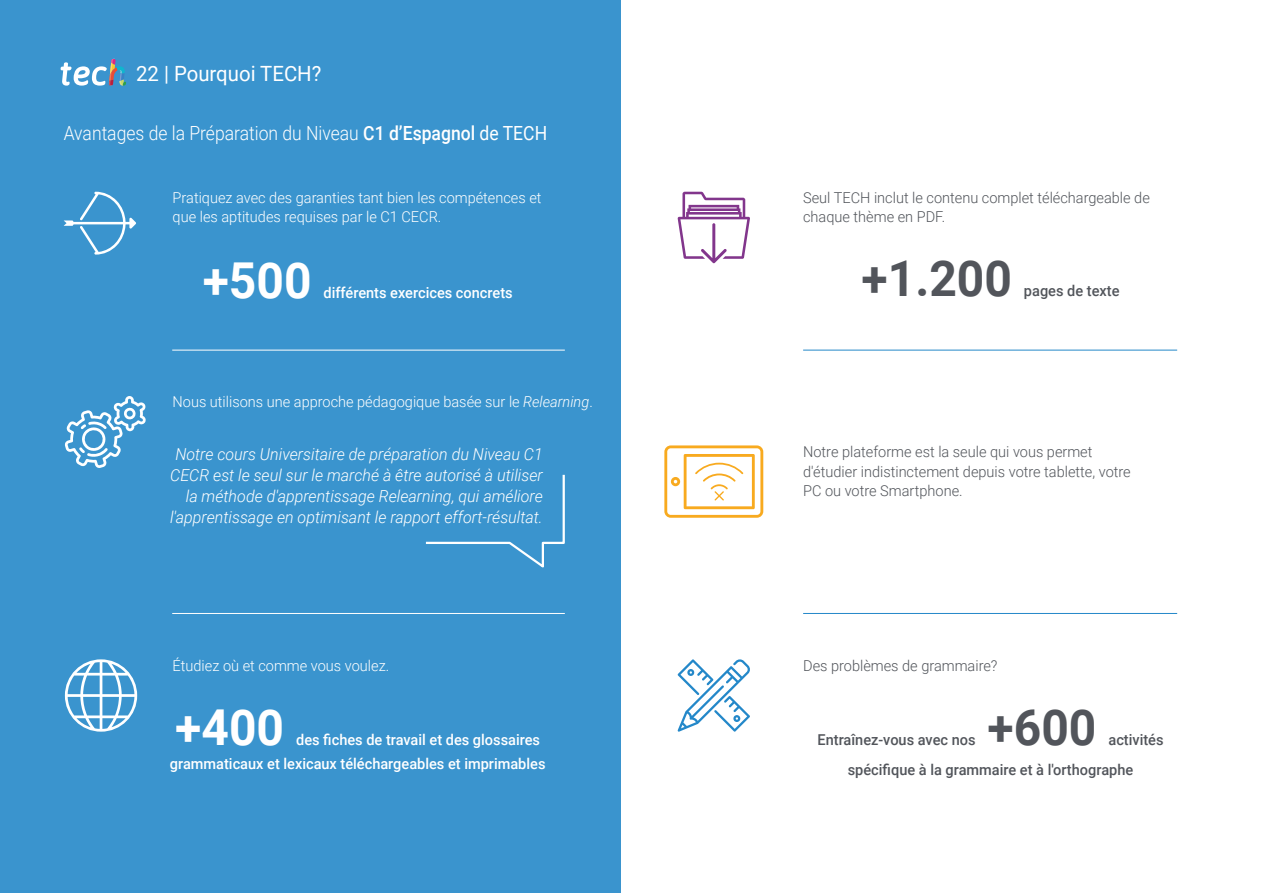
<style>
.page{position:relative;width:1263px;height:893px;background:#fff}
.page>*{position:absolute;margin:0;border:0;box-sizing:border-box;transform-origin:0 0}
.t1{font:700 49.5px "Roboto";color:#52555b}
.t2{font:700 49.5px "Roboto";color:#fff}
.t3{font:21px "Roboto";color:#fff}
.t4{font:300 19.5px "Roboto";color:#fff;scale:.9 1}
.t5{font:italic 300 16.5px/21px "Roboto";color:#fff;text-align:right}
.t6{font:300 15px/19.5px "Roboto";color:#52555b}
.t7{font:300 15px/19.5px "Roboto";color:#fff}
.t8{font:500 15px/24px "Roboto";color:#fff}
.t9{font:500 15px/30px "Roboto";color:#52555b}
.s1{font-weight:500}
.s2{font-weight:400}
.s3{font-style:italic}
</style>
<div class="page">
<div style="left:0;top:0;width:621px;height:893px;background:#3a94ce"></div>
<svg style="left:425px;top:474px;width:140px;height:94px"></svg>
<svg style="left:65px;top:396px;width:81px;height:72px"></svg>
<svg style="left:678px;top:192px;width:72px;height:71px"></svg>
<svg style="left:64px;top:192px;width:72px;height:63px"></svg>
<svg style="left:65px;top:659px;width:72px;height:73px"></svg>
<svg style="left:677px;top:659px;width:73px;height:73px"></svg>
<hr style="left:172px;top:350px;width:393px;height:1px;background:#fff">
<hr style="left:803px;top:350px;width:374px;height:1px;background:#2488c9">
<hr style="left:172px;top:613px;width:393px;height:1px;background:#fff">
<hr style="left:803px;top:613px;width:374px;height:1px;background:#2488c9">
<svg style="left:61px;top:59px;width:65px;height:27px"></svg>
<svg style="left:664px;top:445px;width:99px;height:73px"></svg>
<h2 class="t3" style="left:136px;top:59px;width:187px">22 | Pourquoi TECH?</h2>
<h3 class="t4" style="left:64px;top:119px;width:539px">Avantages de la Préparation du Niveau <span class="s1">C1 d’Espagnol</span> <span class="s2">de TECH</span></h3>
<p class="t7" style="left:173px;top:187px;width:370px">Pratiquez avec des garanties tant bien les compétences et que les aptitudes requises par le C1 CECR.</p>
<h1 class="t2" style="left:203px;top:246px;width:110px">+500</h1>
<p class="t8" style="left:324px;top:280px;width:191px">différents exercices concrets</p>
<p class="t7" style="left:173px;top:392px;width:422px">Nous utilisons une approche pédagogique basée sur le <span class="s3">Relearning</span>.</p>
<p class="t5" style="left:170px;top:443px;width:374px">Notre cours Universitaire de préparation du Niveau C1<br>CECR est le seul sur le marché à être autorisé à utiliser la méthode d'apprentissage Relearning, qui améliore l'apprentissage en optimisant le rapport effort-résultat.</p>
<p class="t7" style="left:173px;top:655px;width:218px">Étudiez où et comme vous voulez.</p>
<h1 class="t2" style="left:175px;top:693px;width:110px">+400</h1>
<p class="t8" style="left:170px;top:727px;width:377px;text-indent:126px">des fiches de travail et des glossaires grammaticaux et lexicaux téléchargeables et imprimables</p>
<p class="t6" style="left:803px;top:187px;width:348px">Seul TECH inclut le contenu complet téléchargeable de chaque thème en PDF.</p>
<h1 class="t1" style="left:862px;top:244px;width:152px">+1.200</h1>
<p class="t9" style="left:1024px;top:276px;width:97px">pages de texte</p>
<p class="t6" style="left:803px;top:442px;width:329px">Notre plateforme est la seule qui vous permet d'étudier indistinctement depuis votre tablette, votre<br>PC ou votre Smartphone.</p>
<p class="t6" style="left:803px;top:655px;width:196px">Des problèmes de grammaire?</p>
<h1 class="t1" style="left:988px;top:693px;width:110px">+600</h1>
<p class="t9" style="left:848px;top:724px;width:317px;text-indent:261px">activités spécifique à la grammaire et à l'orthographe</p>
<p class="t9" style="left:817px;top:724px;width:160px">Entraînez-vous avec nos</p>
</div>
